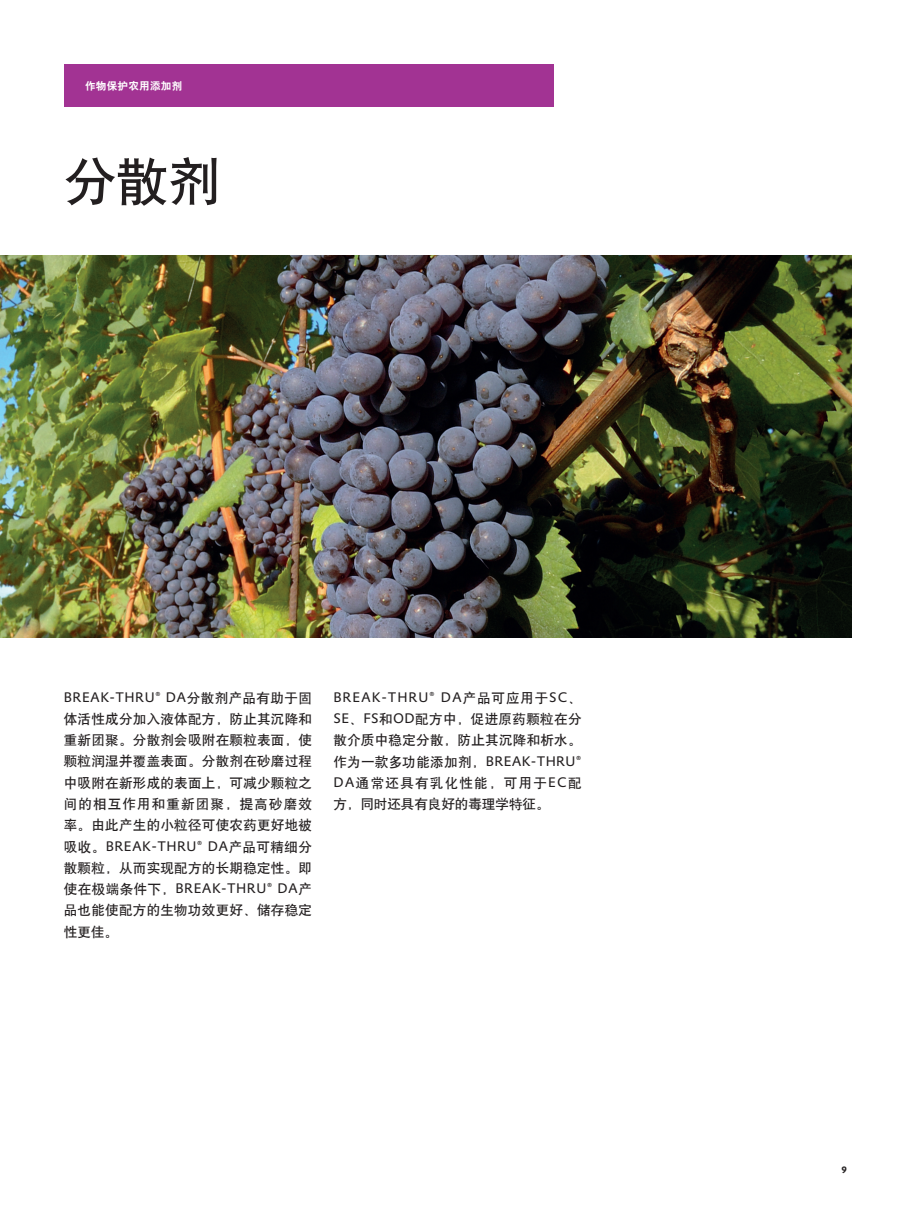
<style>
.page{position:relative;width:915px;height:1212px;background:#fff}
.page>*{position:absolute;margin:0;border:0;box-sizing:border-box;transform-origin:0 0}
.t1{font:52.5px "H Yb 1 gj";color:#231f20}
.t2{font:13.5px/21.3px "H Yb 1 gj";letter-spacing:.02em;color:#231f20;text-align:justify}
.t3{font:13.5px "Evonik Prokyon";letter-spacing:.035em;color:#231f20}
.t4{font:13.5px "Evonik Prokyon";letter-spacing:.065em;color:#231f20}
.t5{font:10.5px "H Yb 2 gj";letter-spacing:.03em;color:#fff}
.t6{font:700 9px "Evonik Prokyon";color:#231f20}
.s1{font-family:"H Yb 1 gj"}
.s2{font-family:"Evonik Prokyon"}
</style>
<div class="page">
<img style="left:0;top:255px;width:850px;height:383px">
<div style="left:64px;top:64px;width:489px;height:43px;background:#a23393"></div>
<p class="t5" style="left:85px;top:81px;width:99px">作物保护农用添加剂</p>
<h1 class="t1" style="left:64px;top:155px;width:158px">分散剂</h1>
<p class="t3" style="left:64px;top:686px;width:249px">BREAK-THRU® DA<span class="s1">分散剂产品有助于固</span></p>
<p class="t2" style="left:64px;top:708px;width:250px">体活性成分加入液体配方，防止其沉降和重新团聚。分散剂会吸附在颗粒表面，使颗粒润湿并覆盖表面。分散剂在砂磨过程中吸附在新形成的表面上，可减少颗粒之间的相互作用和重新团聚，提高砂磨效率。由此产生的小粒径可使农药更好地被</p>
<p class="t3" style="left:64px;top:835px;width:249px"><span class="s1">吸收。</span>BREAK-THRU® DA<span class="s1">产品可精细分</span></p>
<p class="t2" style="left:64px;top:857px;width:250px">散颗粒，从而实现配方的长期稳定性。即</p>
<p class="t3" style="left:64px;top:878px;width:249px"><span class="s1">使在极端条件下，</span>BREAK-THRU® DA<span class="s1">产</span></p>
<p class="t2" style="left:64px;top:899px;width:250px">品也能使配方的生物功效更好、储存稳定性更佳。</p>
<p class="t4" style="left:333px;top:686px;width:250px">BREAK-THRU® DA<span class="s1">产品可应用于</span>SC<span class="s1">、</span></p>
<p class="t2" style="left:333px;top:708px;width:250px"><span class="s2">SE</span>、<span class="s2">FS</span>和<span class="s2">OD</span>配方中，促进原药颗粒在分散介质中稳定分散，防止其沉降和析水。作为一款多功能添加剂，<span class="s2">BREAK-THRU® DA</span>通常还具有乳化性能，可用于<span class="s2">EC</span>配方，同时还具有良好的毒理学特征。</p>
<p class="t6" style="left:841px;top:1162px;width:7px">9</p>
</div>
